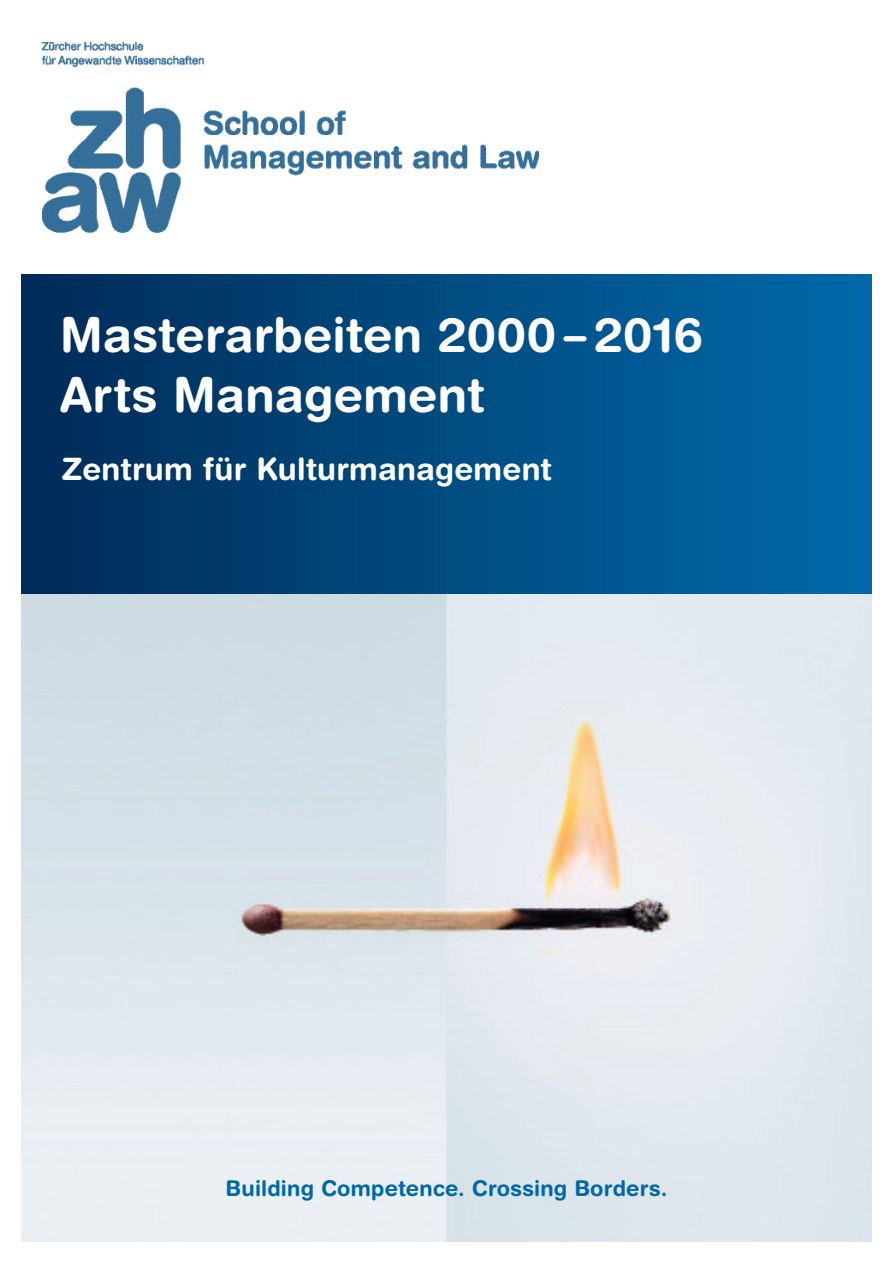
<style>
.page{position:relative;width:893px;height:1263px;background:#fff}
.page>*{position:absolute;margin:0;border:0;box-sizing:border-box;transform-origin:0 0}
.t1{font:700 48px/60px "Helvetica Rounded LT Std";letter-spacing:.005em;color:#fff}
.t2{font:700 30.9px "Helvetica Rounded LT Std";letter-spacing:.01em;color:#fff}
.t3{font:700 21.75px "Helvetica Rounded LT Std";letter-spacing:.01em;color:#0068a9}
</style>
<div class="page">
<img style="left:21px;top:594px;width:851px;height:648px">
<div style="left:21px;top:275px;width:851px;height:319px;background:linear-gradient(to right,#002b57,#006aaa)"></div>
<img style="left:43px;top:43px;width:496px;height:189px">
<p class="t1" style="left:60px;top:304px;width:644px">Masterarbeiten 2000–2016<br>Arts Management</p>
<p class="t2" style="left:61px;top:450px;width:492px">Zentrum für Kulturmanagement</p>
<p class="t3" style="left:226px;top:1174px;width:443px">Building Competence. Crossing Borders.</p>
</div>
